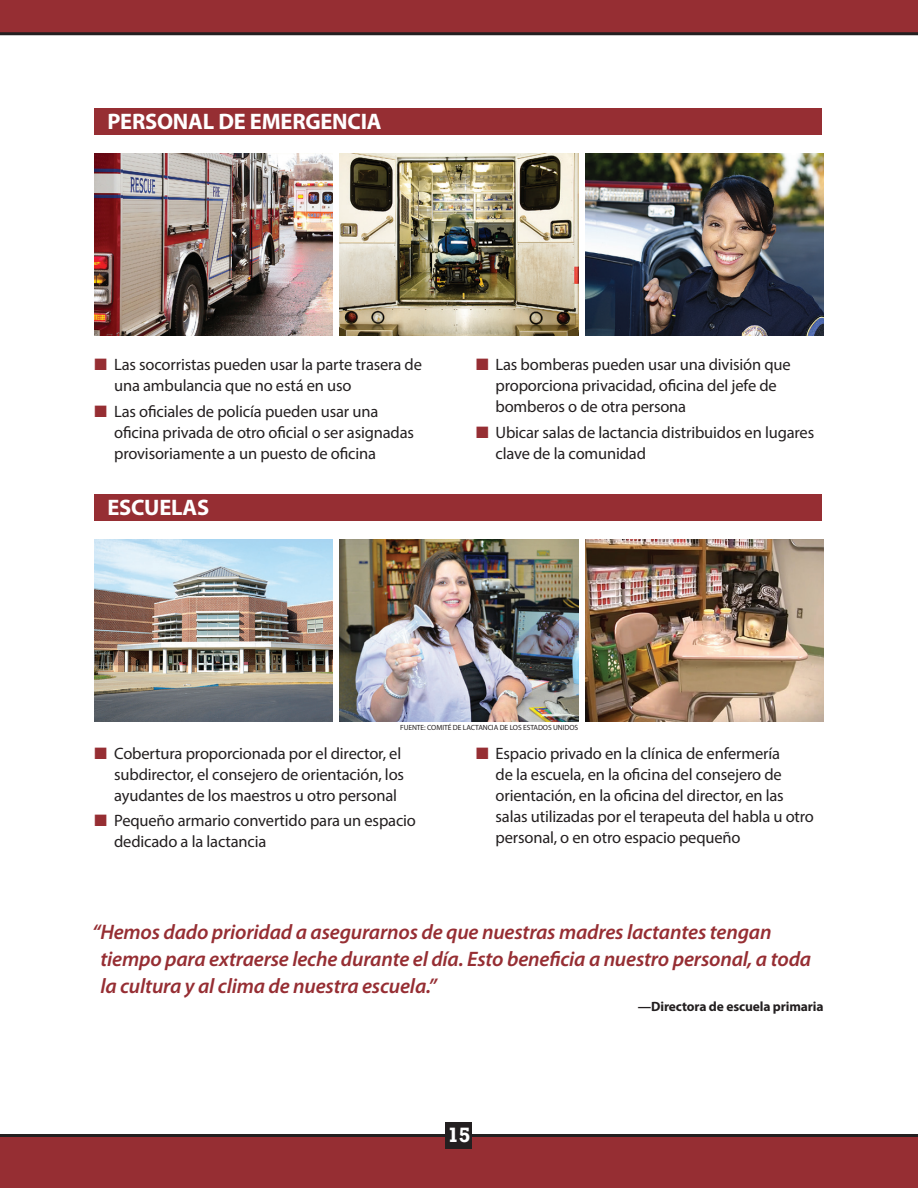
<style>
.page{position:relative;width:918px;height:1188px;background:#fff}
.page>*{position:absolute;margin:0;border:0;box-sizing:border-box;transform-origin:0 0}
.t1{font:700 22.5px "Myriad Pro";letter-spacing:-.01em;color:#fff}
.t2{font:italic 600 21px/27px "Myriad Pro";letter-spacing:-.01em;color:#962e33}
.t3{font:700 19.5px "Rockwell";color:#fff;scale:.9 1}
.t4{font:16.5px/21px "Myriad Pro";letter-spacing:-.01em;color:#231f20}
.t5{font:700 13.5px "Myriad Pro";letter-spacing:-.01em;color:#231f20}
.t6{font:7.5px "Myriad Pro";letter-spacing:-.01em;color:#231f20}
.s1{color:#962e33}
</style>
<div class="page">
<div style="left:0;top:0;width:918px;height:34px;background:#962e33"></div>
<div style="left:0;top:1134px;width:918px;height:54px;background:#962e33"></div>
<hr style="left:0;top:32px;width:918px;height:3px;background:#231f20">
<hr style="left:0;top:1134px;width:918px;height:3px;background:#231f20">
<div style="left:446px;top:1122px;width:26px;height:27px;background:#231f20"></div>
<img style="left:94px;top:153px;width:239px;height:182px">
<img style="left:340px;top:153px;width:238px;height:182px">
<img style="left:585px;top:153px;width:239px;height:182px">
<img style="left:94px;top:539px;width:239px;height:182px">
<img style="left:340px;top:539px;width:238px;height:182px">
<img style="left:585px;top:539px;width:239px;height:182px">
<div style="left:95px;top:108px;width:727px;height:27px;background:#962e33"></div>
<div style="left:95px;top:494px;width:727px;height:27px;background:#962e33"></div>
<h1 class="t1" style="left:107px;top:107px;width:276px">PERSONAL DE EMERGENCIA</h1>
<p class="t4" style="left:114px;top:354px;width:309px;text-indent:-20px"><span class="s1">■</span> Las socorristas pueden usar la parte trasera de una ambulancia que no está en uso</p>
<p class="t4" style="left:114px;top:400px;width:301px;text-indent:-20px"><span class="s1">■</span> Las oficiales de policía pueden usar una oficina privada de otro oficial o ser asignadas provisoriamente a un puesto de oficina</p>
<h1 class="t1" style="left:107px;top:493px;width:103px">ESCUELAS</h1>
<p class="t4" style="left:496px;top:354px;width:297px;text-indent:-20px"><span class="s1">■</span> Las bomberas pueden usar una división que proporciona privacidad, oficina del jefe de bomberos o de otra persona</p>
<p class="t4" style="left:496px;top:421px;width:320px;text-indent:-20px"><span class="s1">■</span> Ubicar salas de lactancia distribuidos en lugares clave de la comunidad</p>
<p class="t6" style="left:400px;top:723px;width:180px">FUENTE: COMITÉ DE LACTANCIA DE LOS ESTADOS UNIDOS</p>
<p class="t4" style="left:114px;top:743px;width:292px;text-indent:-20px"><span class="s1">■</span> Cobertura proporcionada por el director, el subdirector, el consejero de orientación, los ayudantes de los maestros u otro personal</p>
<p class="t4" style="left:114px;top:810px;width:303px;text-indent:-20px"><span class="s1">■</span> Pequeño armario convertido para un espacio dedicado a la lactancia</p>
<p class="t4" style="left:496px;top:743px;width:320px;text-indent:-20px"><span class="s1">■</span> Espacio privado en la clínica de enfermería<br>de la escuela, en la oficina del consejero de orientación, en la oficina del director, en las salas utilizadas por el terapeuta del habla u otro personal, o en otro espacio pequeño</p>
<p class="t2" style="left:100px;top:918px;width:712px;text-indent:-8px">“Hemos dado prioridad a asegurarnos de que nuestras madres lactantes tengan tiempo para extraerse leche durante el día. Esto beneficia a nuestro personal, a toda la cultura y al clima de nuestra escuela.”</p>
<p class="t5" style="left:638px;top:998px;width:187px">—Directora de escuela primaria</p>
<p class="t3" style="left:448px;top:1122px;width:26px">15</p>
</div>
